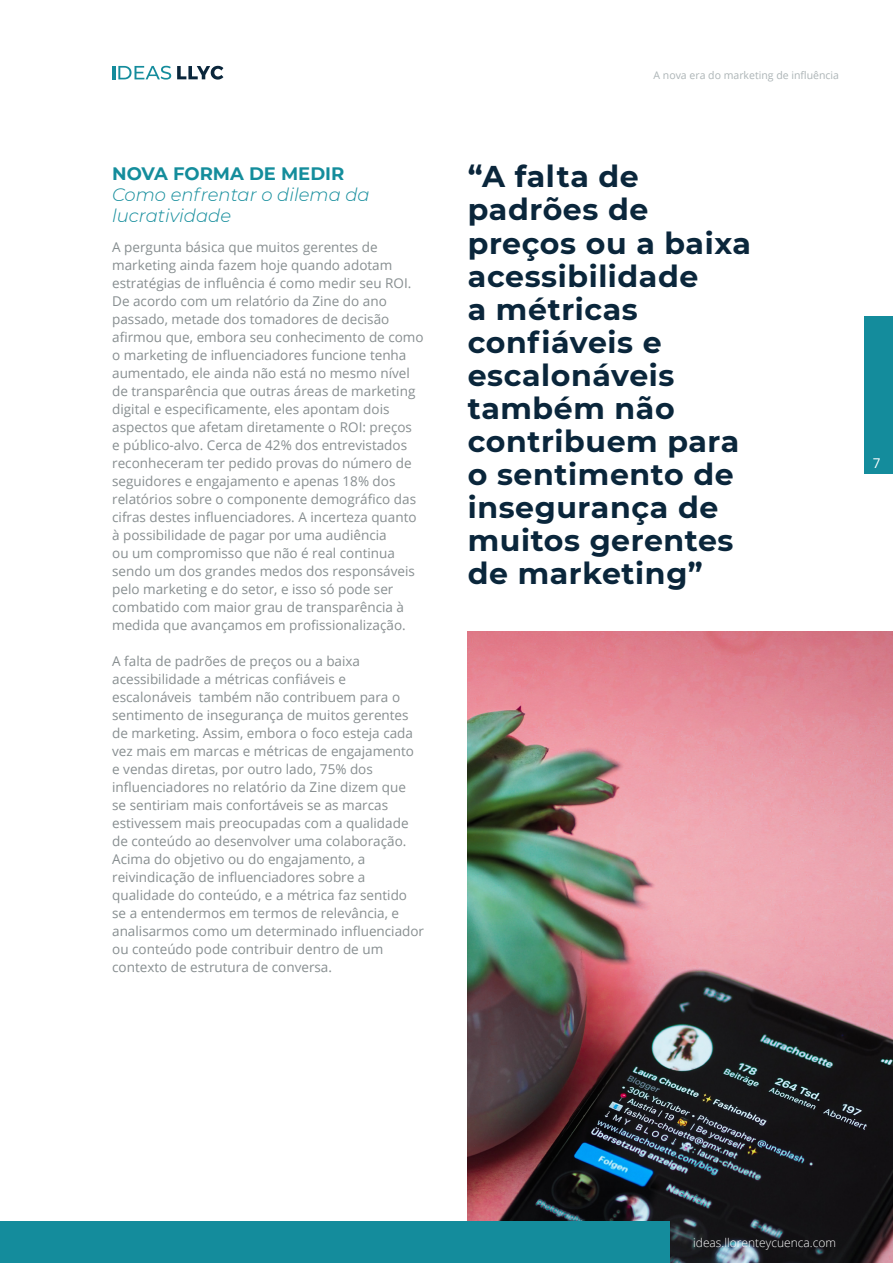
<style>
.page{position:relative;width:893px;height:1263px;background:#fff}
.page>*{position:absolute;margin:0;border:0;box-sizing:border-box;transform-origin:0 0}
.t1{font:700 30px/33px "Montserrat";letter-spacing:.02em;color:#0a263b}
.t2{font:italic 300 18px/21px "Montserrat";color:#148d9c}
.t3{font:700 18px "Montserrat";color:#148d9c}
.t4{font:13.5px/18px "Open Sans";color:#878e90}
.t5{font:13.5px "Open Sans";color:#fff}
.t6{font:300 12px "Open Sans";color:#fff}
.t7{font:10.5px "Open Sans";color:#acb4b6}
</style>
<div class="page">
<img style="left:468px;top:631px;width:425px;height:632px">
<svg style="left:112px;top:66px;width:59px;height:14px"></svg>
<svg style="left:177px;top:66px;width:46px;height:14px"></svg>
<div style="left:864px;top:316px;width:29px;height:158px;background:#148c9c"></div>
<div style="left:0;top:1221px;width:669px;height:42px;background:#148c9c"></div>
<h2 class="t3" style="left:112px;top:161px;width:234px">NOVA FORMA DE MEDIR</h2>
<h2 class="t2" style="left:112px;top:184px;width:259px">Como enfrentar o dilema da lucratividade</h2>
<p class="t4" style="left:112px;top:238px;width:313px">A pergunta básica que muitos gerentes de marketing ainda fazem hoje quando adotam estratégias de influência é como medir seu ROI.<br>De acordo com um relatório da Zine do ano passado, metade dos tomadores de decisão afirmou que, embora seu conhecimento de como o marketing de influenciadores funcione tenha aumentado, ele ainda não está no mesmo nível de transparência que outras áreas de marketing digital e especificamente, eles apontam dois aspectos que afetam diretamente o ROI: preços<br>e público-alvo. Cerca de 42% dos entrevistados reconheceram ter pedido provas do número de seguidores e engajamento e apenas 18% dos relatórios sobre o componente demográfico das cifras destes influenciadores. A incerteza quanto à possibilidade de pagar por uma audiência<br>ou um compromisso que não é real continua sendo um dos grandes medos dos responsáveis pelo marketing e do setor, e isso só pode ser combatido com maior grau de transparência à medida que avançamos em profissionalização.</p>
<p class="t4" style="left:112px;top:652px;width:313px">A falta de padrões de preços ou a baixa acessibilidade a métricas confiáveis e escalonáveis também não contribuem para o sentimento de insegurança de muitos gerentes de marketing. Assim, embora o foco esteja cada vez mais em marcas e métricas de engajamento e vendas diretas, por outro lado, 75% dos influenciadores no relatório da Zine dizem que<br>se sentiriam mais confortáveis se as marcas estivessem mais preocupadas com a qualidade de conteúdo ao desenvolver uma colaboração.<br>Acima do objetivo ou do engajamento, a reivindicação de influenciadores sobre a qualidade do conteúdo, e a métrica faz sentido se a entendermos em termos de relevância, e analisarmos como um determinado influenciador ou conteúdo pode contribuir dentro de um contexto de estrutura de conversa.</p>
<p class="t7" style="left:653px;top:68px;width:187px">A nova era do marketing de influência</p>
<h1 class="t1" style="left:468px;top:159px;width:285px">“A falta de padrões de preços ou a baixa acessibilidade<br>a métricas confiáveis e escalonáveis também não contribuem para o sentimento de insegurança de muitos gerentes de marketing”</h1>
<p class="t5" style="left:873px;top:454px;width:9px">7</p>
<p class="t6" style="left:693px;top:1234px;width:144px">ideas.llorenteycuenca.com</p>
</div>
